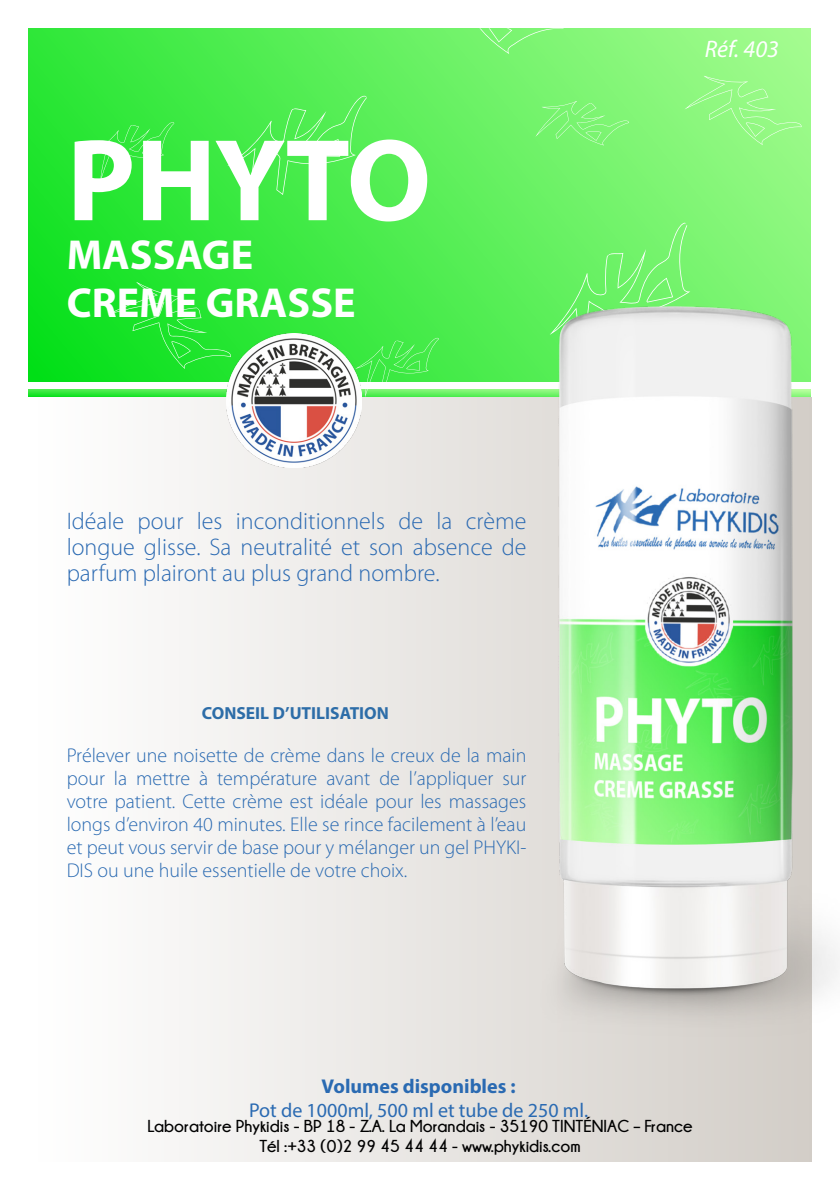
<style>
.page{position:relative;width:840px;height:1191px;background:#fff}
.page>*{position:absolute;margin:0;border:0;box-sizing:border-box;transform-origin:0 0}
.t1{font:700 117.8px "Myriad Pro";letter-spacing:-.01em;color:#fff}
.t2{font:700 42px/48.4px "Myriad Pro";color:#fff}
.t3{font:300 24px/25.8px "Myriad Pro";color:#2a69b2;text-align:justify}
.t4{font:italic 24px "Myriad Pro";color:#fff}
.t5{font:300 20px/23px "Myriad Pro";color:#2a6ab2;text-align:justify}
.t6{font:20px "Myriad Pro";color:#2a6ab2}
.t7{font:700 20px "Myriad Pro";color:#2a6ab2}
.t8{font:700 17.6px "Myriad Pro";color:#2d6da8}
.t9{font:700 17.2px/19.8px "Champagne&Limousines";color:#000;text-align:center}
</style>
<div class="page">
<svg style="left:28px;top:28px;width:782px;height:353px;background:#50ec51"></svg>
<svg style="left:28px;top:389px;width:431px;height:8px"></svg>
<svg style="left:530px;top:211px;width:201px;height:70px;background:#73f26c"></svg>
<svg style="left:681px;top:59px;width:126px;height:108px;background:#94f885"></svg>
<svg style="left:436px;top:28px;width:128px;height:57px;background:#77f36f"></svg>
<svg style="left:105px;top:266px;width:134px;height:128px;background:#30e63c"></svg>
<svg style="left:216px;top:84px;width:175px;height:131px;background:#4eec51"></svg>
<svg style="left:86px;top:115px;width:98px;height:67px;background:#35e73e"></svg>
<svg style="left:351px;top:331px;width:97px;height:66px;background:#5eed61"></svg>
<svg style="left:532px;top:91px;width:99px;height:69px;background:#7cf473"></svg>
<div style="left:28px;top:398px;width:783px;height:763px;background:linear-gradient(to right,#fff,#d2cdc7)"></div>
<img style="left:226px;top:333px;width:135px;height:134px">
<img style="left:459px;top:281px;width:380px;height:795px">
<h1 class="t1" style="left:67px;top:104px;width:365px">PHYTO</h1>
<h2 class="t2" style="left:67px;top:229px;width:290px">MASSAGE<br>CREME GRASSE</h2>
<p class="t3" style="left:67px;top:508px;width:461px">Idéale pour les inconditionnels de la crème longue glisse. Sa neutralité et son absence de parfum plairont au plus grand nombre.</p>
<p class="t8" style="left:202px;top:701px;width:188px">CONSEIL D’UTILISATION</p>
<p class="t5" style="left:67px;top:744px;width:461px">Prélever une noisette de crème dans le creux de la main pour la mettre à température avant de l’appliquer sur votre patient. Cette crème est idéale pour les massages longs d’environ 40 minutes. Elle se rince facilement à l’eau et peut vous servir de base pour y mélanger un gel PHYKI-DIS ou une huile essentielle de votre choix.</p>
<p class="t4" style="left:704px;top:35px;width:76px">Réf. 403</p>
<p class="t7" style="left:321px;top:1072px;width:195px">Volumes disponibles :</p>
<p class="t6" style="left:249px;top:1097px;width:340px">Pot de 1000ml, 500 ml et tube de 250 ml.</p>
<p class="t9" style="left:147px;top:1116px;width:546px">Laboratoire Phykidis - BP 18 - Z.A. La Morandais - 35190 TINTÉNIAC – France<br>Tél :+33 (0)2 99 45 44 44 - www.phykidis.com</p>
</div>
